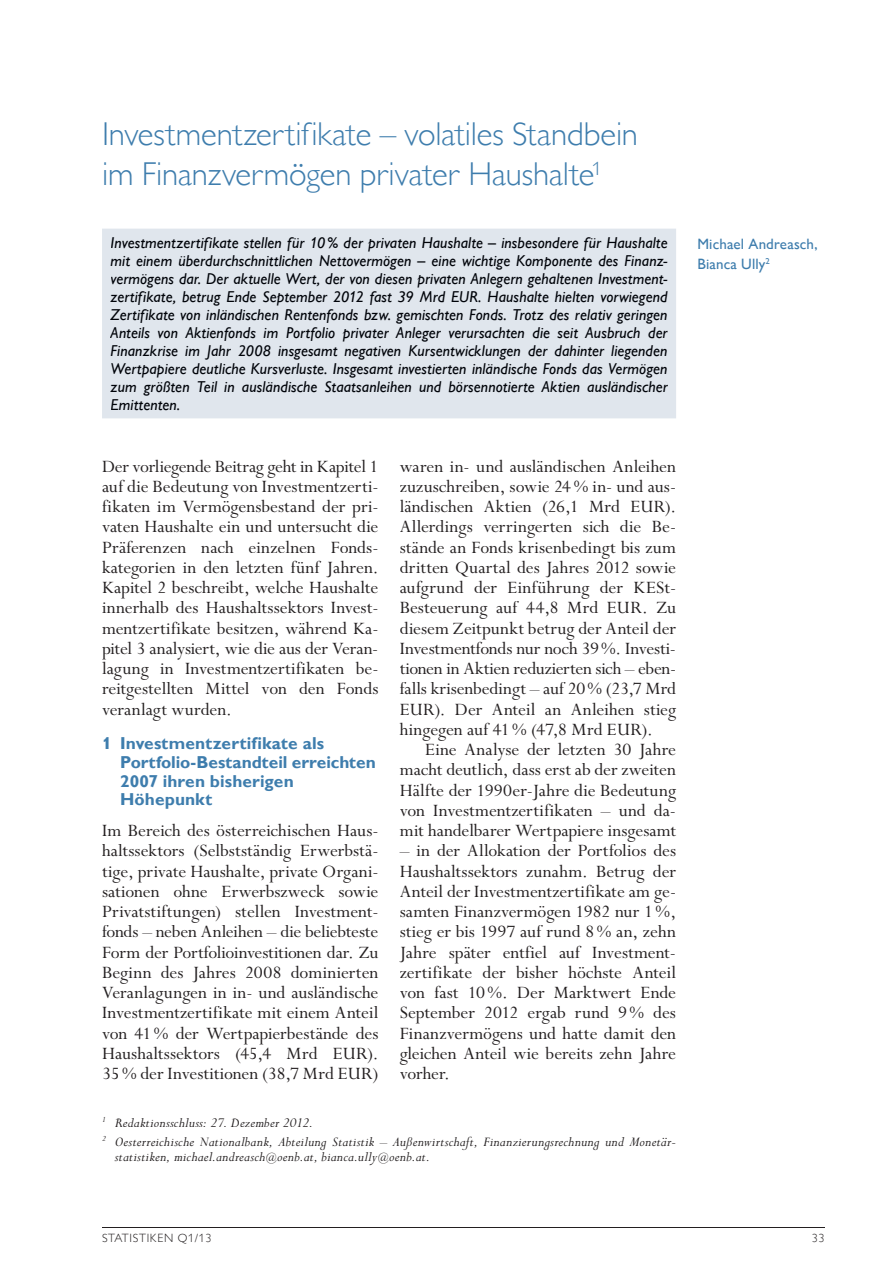
<style>
.page{position:relative;width:893px;height:1263px;background:#fff}
.page>*{position:absolute;margin:0;border:0;box-sizing:border-box;transform-origin:0 0}
.t1{font:300 33px/40.5px "Gill Sans MT Pro";letter-spacing:-.005em;color:#3e7dad}
.t2{font:19.5px/20.2px "Perpetua Std";color:#231f20;text-align:justify}
.t3{font:700 17.25px/18.8px "Gill Sans MT Pro";color:#3e7dad}
.t4{font:italic 500 15.75px/18px "Gill Sans MT Pro";letter-spacing:.01em;color:#000309;text-align:justify}
.t5{font:italic 15px/19.2px "Perpetua Std";letter-spacing:.015em;color:#231f20}
.t6{font:500 15px/20.2px "Gill Sans MT Pro";letter-spacing:.01em;color:#3e7dad}
.t7{font:300 12px "Gill Sans MT Pro";letter-spacing:.06em;color:#231f20}
.s1{font-size:12px}
</style>
<div class="page">
<hr style="left:102px;top:1227px;width:723px;height:1px;background:#231f20">
<div style="left:102px;top:229px;width:574px;height:189px;background:#e0e6ed"></div>
<div style="left:111px;top:237px;width:557px;height:14px;background:#e0e6ed"></div>
<div style="left:111px;top:255px;width:557px;height:14px;background:#e0e6ed"></div>
<div style="left:111px;top:273px;width:557px;height:14px;background:#e0e6ed"></div>
<div style="left:110px;top:291px;width:558px;height:14px;background:#e0e6ed"></div>
<div style="left:110px;top:309px;width:558px;height:14px;background:#e0e6ed"></div>
<div style="left:110px;top:327px;width:558px;height:14px;background:#e0e6ed"></div>
<div style="left:111px;top:345px;width:557px;height:14px;background:#e0e6ed"></div>
<div style="left:111px;top:363px;width:557px;height:14px;background:#e0e6ed"></div>
<div style="left:110px;top:381px;width:558px;height:14px;background:#e0e6ed"></div>
<div style="left:111px;top:399px;width:68px;height:11px;background:#e0e6ed"></div>
<h1 class="t1" style="left:102px;top:113px;width:538px">Investmentzertifikate – volatiles Standbein im Finanzvermögen privater Haushalte<sup>1</sup></h1>
<p class="t4" style="left:111px;top:233px;width:559px">Investmentzertifikate stellen für 10 % der privaten Haushalte – insbesondere für Haushalte mit einem überdurchschnittlichen Nettovermögen – eine wichtige Komponente des Finanz&shy;vermögens dar. Der aktuelle Wert, der von diesen privaten Anlegern gehaltenen Investment&shy;zertifikate, betrug Ende September 2012 fast 39 Mrd EUR. Haushalte hielten vorwiegend Zertifikate von inländischen Rentenfonds bzw. gemischten Fonds. Trotz des relativ geringen Anteils von Aktienfonds im Portfolio privater Anleger verursachten die seit Ausbruch der Finanzkrise im Jahr 2008 insgesamt negativen Kursentwicklungen der dahinter liegenden Wertpapiere deutliche Kursverluste. Insgesamt investierten inländische Fonds das Vermögen zum größten Teil in ausländische Staatsanleihen und börsennotierte Aktien ausländischer Emittenten.</p>
<p class="t6" style="left:697px;top:233px;width:122px">Michael Andreasch,<br>Bianca Ully<sup>2</sup></p>
<p class="t2" style="left:102px;top:457px;width:278px">Der vorliegende Beitrag geht in Kapitel 1 auf die Bedeutung von Investmentzerti&shy;fikaten im Vermögensbestand der pri&shy;vaten Haushalte ein und untersucht die Präferenzen nach einzelnen Fonds&shy;kategorien in den letzten fünf Jahren.<br>Kapitel 2 beschreibt, welche Haushalte innerhalb des Haushaltssektors Invest&shy;mentzertifikate besitzen, während Ka&shy;pitel 3 analysiert, wie die aus der Veran&shy;lagung in Investmentzertifikaten be&shy;reitgestellten Mittel von den Fonds veranlagt wurden.<sup>1,</sup> <sup>2</sup></p>
<p class="t3" style="left:120px;top:734px;width:257px;text-indent:-18px">1 Investmentzertifikate als<br>Portfolio-Bestandteil erreichten<br>2007 ihren bisherigen<br>Höhepunkt</p>
<p class="t2" style="left:102px;top:821px;width:278px">Im Bereich des österreichischen Haus&shy;haltssektors (Selbstständig Erwerbstä&shy;tige, private Haushalte, private Organi&shy;sationen ohne Erwerbszweck sowie Privatstiftungen) stellen Investment&shy;fonds – neben Anleihen – die beliebteste Form der Port folioinvestitionen dar. Zu Beginn des Jahres 2008 dominierten Veranlagungen in in- und ausländische Investmentzertifikate mit einem Anteil von 41 % der Wertpapierbestände des Haushaltssektors (45,4 Mrd EUR).<br>35 % der Investitionen (38,7 Mrd EUR)</p>
<p class="t2" style="left:400px;top:457px;width:278px">waren in- und ausländischen Anleihen zuzuschreiben, sowie 24 % in- und aus&shy;ländischen Aktien (26,1 Mrd EUR).<br>Allerdings verringerten sich die Be&shy;stände an Fonds krisenbedingt bis zum dritten Quartal des Jahres 2012 sowie aufgrund der Einführung der KESt-Besteuerung auf 44,8 Mrd EUR. Zu diesem Zeitpunkt betrug der Anteil der Investmentfonds nur noch 39 %. Investi&shy;tionen in Aktien reduzierten sich – eben&shy;falls krisen bedingt – auf 20 % (23,7 Mrd EUR). Der Anteil an Anleihen stieg hingegen auf 41 % (47,8 Mrd EUR).</p>
<p class="t2" style="left:400px;top:740px;width:278px;text-indent:26px">Eine Analyse der letzten 30 Jahre macht deutlich, dass erst ab der zweiten Hälfte der 1990er-Jahre die Bedeutung von Investmentzertifikaten – und da&shy;mit handelbarer Wertpapiere insgesamt</p>
<p class="t2" style="left:400px;top:841px;width:278px">– in der Allokation der Portfolios des Haushaltssektors zunahm. Betrug der Anteil der Investmentzertifikate am ge&shy;samten Finanzvermögen 1982 nur 1 %, stieg er bis 1997 auf rund 8 % an, zehn Jahre später entfiel auf Investment&shy;zertifikate der bisher höchste Anteil von fast 10 %. Der Marktwert Ende September 2012 ergab rund 9 % des Finanzvermögens und hatte damit den gleichen Anteil wie bereits zehn Jahre vorher.</p>
<p class="t5" style="left:102px;top:1113px;width:576px"><sup>1</sup> Redaktionsschluss: 27. Dezember 2012.<br><sup>2</sup> Oesterreichische Nationalbank, Abteilung Statistik – Außenwirtschaft, Finanzierungsrechnung und Monetär-</p>
<p class="t5" style="left:115px;top:1147px;width:317px">statistiken, michael.andreasch<span class="s1">@</span>oenb.at, bianca.ully<span class="s1">@</span>oenb.at.</p>
<p class="t7" style="left:102px;top:1231px;width:111px">STATISTIKEN Q1/13</p>
<p class="t7" style="left:812px;top:1231px;width:14px">33</p>
</div>
